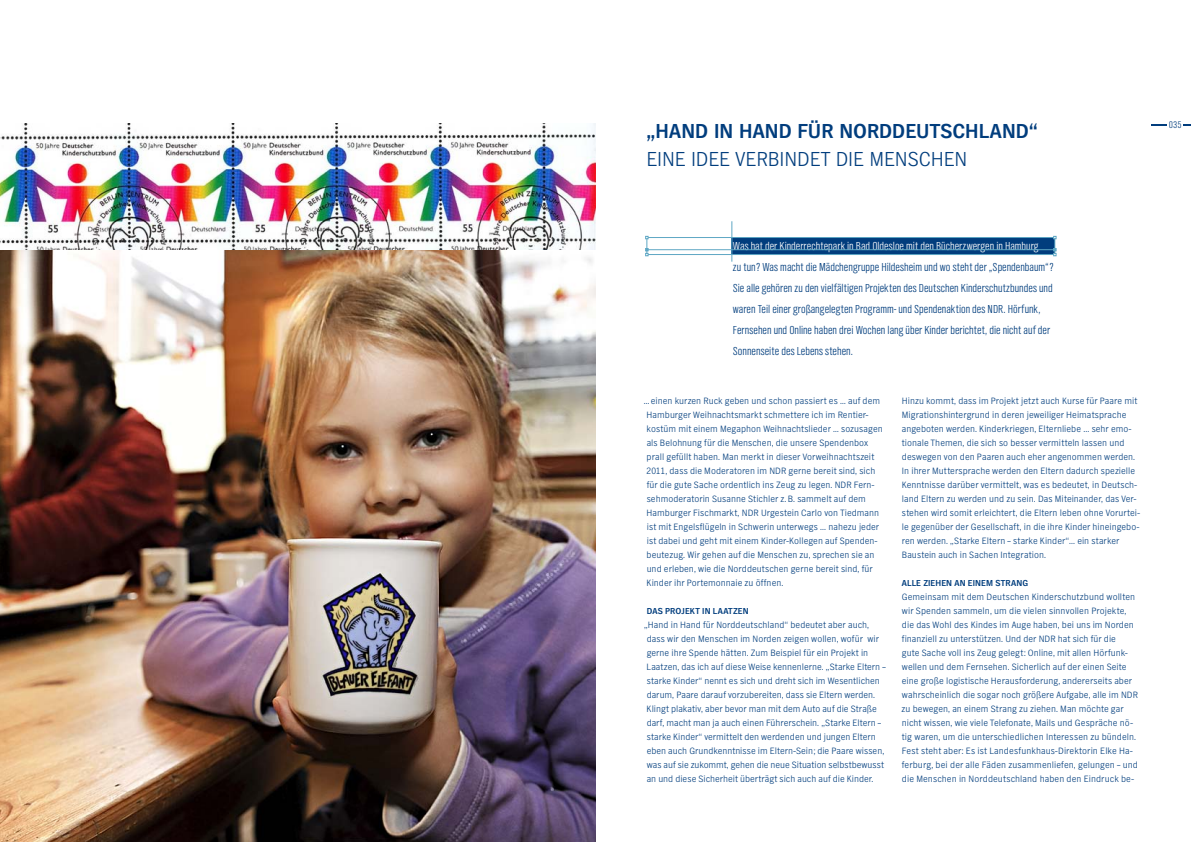
<style>
.page{position:relative;width:1191px;height:842px;background:#fff}
.page>*{position:absolute;margin:0;border:0;box-sizing:border-box;transform-origin:0 0}
.t1{font:700 21px "NDR Sans";color:#013d7d}
.t2{font:300 21px "NDR Sans";color:#013d7d}
.t3{font:300 12px/21px "NDR Sans Cond";color:#013d7d}
.t4{font:300 12px "NDR Sans Cond";color:#fff}
.t5{font:300 10px "NDR Sans Cond";color:#013d7d}
.t6{font:300 9.5px/14px "NDR Sans";letter-spacing:.005em;color:#013d7d}
.t7{font:700 9px "NDR Sans";letter-spacing:.015em;color:#013d7d}
</style>
<div class="page">
<img style="left:0;top:124px;width:595px;height:718px">
<div style="left:731px;top:237px;width:323px;height:18px;background:#013d7d"></div>
<hr style="left:731px;top:221px;width:1px;height:41px;background:#5ea7c4">
<div style="left:646px;top:237px;width:409px;height:18px;border:1px solid #5ea7c4"></div>
<hr style="left:646px;top:249px;width:409px;height:1px;background:#5ea7c4">
<svg style="left:645px;top:248px;width:3px;height:8px"></svg>
<svg style="left:1053px;top:248px;width:3px;height:8px"></svg>
<svg style="left:1151px;top:124px;width:16px;height:2px"></svg>
<svg style="left:1183px;top:124px;width:8px;height:2px"></svg>
<h1 class="t1" style="left:646px;top:119px;width:393px">„HAND IN HAND FÜR NORDDEUTSCHLAND“</h1>
<h1 class="t2" style="left:646px;top:147px;width:61px">Eine Idee</h1>
<h1 class="t2" style="left:735px;top:147px;width:12px">verbindet</h1>
<h1 class="t2" style="left:835px;top:147px;width:61px">die Menschen</h1>
<p class="t5" style="left:1168px;top:119px;width:15px">035</p>
<p class="t4" style="left:733px;top:239px;width:307px">Was hat der Kinderrechtepark in Bad Oldesloe mit den Bücherzwergen in Hamburg</p>
<p class="t3" style="left:733px;top:256px;width:322px">zu tun? Was macht die Mädchengruppe Hildesheim und wo steht der „Spendenbaum“?<br>Sie alle gehören zu den vielfältigen Projekten des Deutschen Kinderschutzbundes und waren Teil einer großangelegten Programm- und Spendenaktion des NDR. Hörfunk, Fernsehen und Online haben drei Wochen lang über Kinder berichtet, die nicht auf der Sonnenseite des Lebens stehen.</p>
<p class="t6" style="left:644px;top:393px;width:240px">…einen kurzen Ruck geben und schon passiert es … auf dem Hamburger Weihnachtsmarkt schmettere ich im Rentier&shy;kostüm mit einem Megaphon Weihnachtslieder … sozusagen als Belohnung für die Menschen, die unsere Spendenbox prall gefüllt haben. Man merkt in dieser Vorweihnachtszeit 2011, dass die Moderatoren im NDR gerne bereit sind, sich für die gute Sache ordentlich ins Zeug zu legen. NDR Fern&shy;sehmoderatorin Susanne Stichler z.B. sammelt auf dem Hamburger Fischmarkt, NDR Urgestein Carlo von Tiedmann ist mit Engelsflügeln in Schwerin unterwegs ... nahezu jeder ist dabei und geht mit einem Kinder-Kollegen auf Spenden&shy;beutezug. Wir gehen auf die Menschen zu, sprechen sie an und erleben, wie die Norddeutschen gerne bereit sind, für Kinder ihr Portemonnaie zu öffnen.</p>
<p class="t7" style="left:647px;top:606px;width:103px">DAS PROJEKT IN LAATZEN</p>
<p class="t6" style="left:644px;top:617px;width:243px">„Hand in Hand für Norddeutschland“ bedeutet aber auch, dass wir den Menschen im Norden zeigen wollen, wofür wir gerne ihre Spende hätten. Zum Beispiel für ein Projekt in Laatzen, das ich auf diese Weise kennenlerne. „Starke Eltern – starke Kinder“ nennt es sich und dreht sich im Wesentlichen darum, Paare darauf vorzubereiten, dass sie Eltern werden.<br>Klingt plakativ, aber bevor man mit dem Auto auf die Straße darf, macht man ja auch einen Führerschein. „Starke Eltern – starke Kinder“ vermittelt den werdenden und jungen Eltern eben auch Grundkenntnisse im Eltern-Sein; die Paare wissen, was auf sie zukommt, gehen die neue Situation selbstbewusst an und diese Sicherheit überträgt sich auch auf die Kinder.</p>
<p class="t6" style="left:902px;top:393px;width:240px">Hinzu kommt, dass im Projekt jetzt auch Kurse für Paare mit Migrationshintergrund in deren jeweiliger Heimatsprache angeboten werden. Kinderkriegen, Elternliebe ... sehr emo&shy;tionale Themen, die sich so besser vermitteln lassen und deswegen von den Paaren auch eher angenommen werden.<br>In ihrer Muttersprache werden den Eltern dadurch spezielle Kenntnisse darüber vermittelt, was es bedeutet, in Deutsch&shy;land Eltern zu werden und zu sein. Das Miteinander, das Ver&shy;stehen wird somit erleichtert, die Eltern leben ohne Vorurtei&shy;le gegenüber der Gesellschaft, in die ihre Kinder hineingebo&shy;ren werden. „Starke Eltern – starke Kinder“... ein starker Baustein auch in Sachen Integration.</p>
<p class="t7" style="left:901px;top:578px;width:128px">ALLE ZIEHEN AN EINEM STRANG</p>
<p class="t6" style="left:901px;top:589px;width:238px">Gemeinsam mit dem Deutschen Kinderschutzbund wollten wir Spenden sammeln, um die vielen sinnvollen Projekte, die das Wohl des Kindes im Auge haben, bei uns im Norden finanziell zu unterstützen. Und der NDR hat sich für die<br>gute Sache voll ins Zeug gelegt: Online, mit allen Hörfunk&shy;wellen und dem Fernsehen. Sicherlich auf der einen Seite eine große logistische Herausforderung, andererseits aber wahrscheinlich die sogar noch größere Aufgabe, alle im NDR zu bewegen, an einem Strang zu ziehen. Man möchte gar nicht wissen, wie viele Telefonate, Mails und Gespräche nö&shy;tig waren, um die unterschiedlichen Interessen zu bündeln.<br>Fest steht aber: Es ist Landesfunkhaus-Direktorin Elke Ha&shy;ferburg, bei der alle Fäden zusammenliefen, gelungen – und die Menschen in Norddeutschland haben den Eindruck be-</p>
</div>
